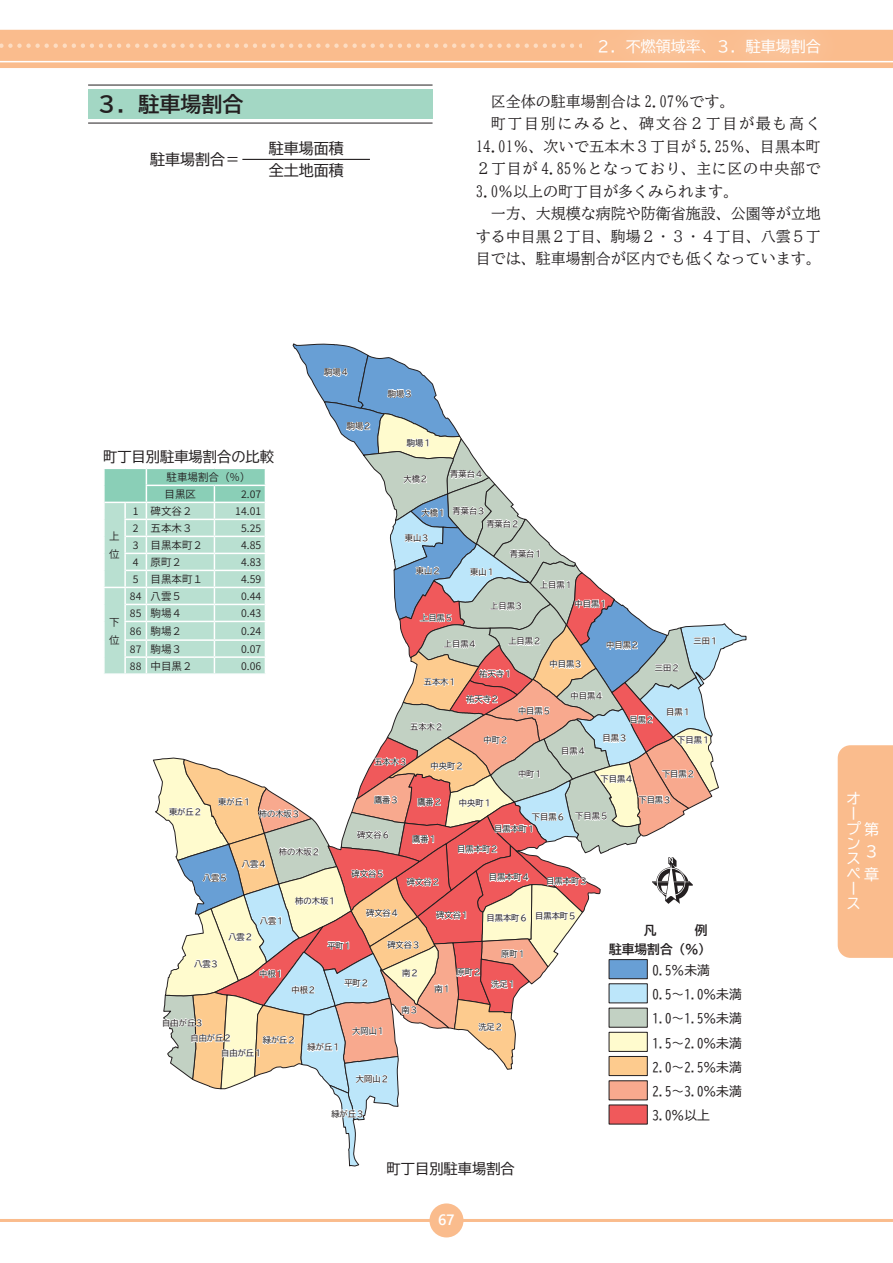
<style>
.page{position:relative;width:893px;height:1263px;background:#fff}
.page>*{position:absolute;margin:0;border:0;box-sizing:border-box;transform-origin:0 0}
.t1{font:21px "BIZ UD Gothic Bold";color:#231f20}
.t2{font:15px "BIZ UD Mincho Medium";color:#231f20}
.t3{font:15px/15px "BIZ UD Gothic";color:#fff}
.t4{font:15px "BIZ UD Mincho Medium";letter-spacing:.04em;color:#231f20}
.t5{font:15px "BIZ UD Mincho Medium";letter-spacing:.11em;color:#231f20}
.t6{font:15px/21.3px "BIZ UD Gothic";color:#231f20}
.t7{font:700 15px "Yu Gothic UI";color:#fff}
.t8{font:14.25px "BIZ UD Gothic";color:#231f20}
.t9{font:12.75px/24.2px "BIZ UD Gothic";letter-spacing:.01em;color:#231f20}
.t10{font:12.75px/18.6px "BIZ UD Gothic Bold";color:#231f20;text-align:right}
.t11{font:10.5px/18.3px "Source Han Sans";color:#231f20}
.t12{font:8.25px "BIZ UD Gothic";color:#231f20}
</style>
<div class="page">
<div style="left:429px;top:1203px;width:34px;height:34px;background:#fabc8d;border-radius:50%"></div>
<hr style="left:0;top:1219px;width:893px;height:3px;background:#fabc8d">
<svg style="left:0;top:30px;width:893px;height:38px"></svg>
<svg style="left:104px;top:343px;width:642px;height:823px"></svg>
<hr style="left:103px;top:673px;width:22px;height:2px;background:#fff">
<hr style="left:125px;top:673px;width:21px;height:2px;background:#fff">
<hr style="left:146px;top:673px;width:68px;height:2px;background:#fff">
<hr style="left:214px;top:673px;width:52px;height:2px;background:#fff">
<hr style="left:242px;top:159px;width:128px;height:1px;background:#231f20">
<div style="left:838px;top:745px;width:55px;height:213px;background:#fabc8d"></div>
<div style="left:88px;top:89px;width:345px;height:30px;background:#a3d7c4"></div>
<hr style="left:88px;top:123px;width:345px;height:1px;background:#231f20">
<hr style="left:88px;top:85px;width:345px;height:1px;background:#231f20">
<div style="left:575px;top:12px;width:269px;height:67px;background:#fff;opacity:.75"></div>
<h1 class="t1" style="left:97px;top:94px;width:148px">３．駐車場割合</h1>
<h2 class="t6" style="left:150px;top:149px;width:91px">駐車場割合＝</h2>
<h2 class="t6" style="left:269px;top:138px;width:76px">駐車場面積全土地面積</h2>
<h2 class="t3" style="left:596px;top:38px;width:226px">２．不燃領域率、３．駐車場割合</h2>
<h2 class="t2" style="left:491px;top:94px;width:245px">区全体の駐車場割合は 2.07％です。</h2>
<h2 class="t5" style="left:491px;top:116px;width:331px">町丁目別にみると、碑文谷２丁目が最も高く</h2>
<h2 class="t2" style="left:476px;top:139px;width:346px">14.01％、次いで五本木３丁目が 5.25％、目黒本町</h2>
<h2 class="t4" style="left:476px;top:161px;width:346px">２丁目が 4.85％となっており、主に区の中央部で</h2>
<h2 class="t2" style="left:476px;top:184px;width:264px">3.0％以上の町丁目が多くみられます。</h2>
<h2 class="t2" style="left:491px;top:206px;width:331px">一方、大規模な病院や防衛省施設、公園等が立地</h2>
<h2 class="t2" style="left:476px;top:229px;width:346px">する中目黒２丁目、駒場２・３・４丁目、八雲５丁</h2>
<h2 class="t2" style="left:476px;top:251px;width:346px">目では、駐車場割合が区内でも低くなっています。</h2>
<h3 class="t8" style="left:103px;top:449px;width:173px">町丁目別駐車場割合の比較</h3>
<p class="t11" style="left:109px;top:527px;width:12px">上位</p>
<p class="t11" style="left:109px;top:613px;width:12px">下位</p>
<p class="t11" style="left:165px;top:469px;width:87px;line-height:17px">駐車場割合（％）目黒区</p>
<p class="t11" style="left:241px;top:485px;width:22px">2.07</p>
<p class="t11" style="left:133px;top:502px;width:61px">1 碑文谷２</p>
<p class="t11" style="left:235px;top:502px;width:27px">14.01</p>
<p class="t11" style="left:133px;top:519px;width:61px">2 五本木３</p>
<p class="t11" style="left:241px;top:519px;width:22px">5.25</p>
<p class="t11" style="left:133px;top:536px;width:72px">3 目黒本町２</p>
<p class="t11" style="left:241px;top:536px;width:22px">4.85</p>
<p class="t11" style="left:133px;top:553px;width:51px">4 原町２</p>
<p class="t11" style="left:241px;top:553px;width:22px">4.83</p>
<p class="t11" style="left:133px;top:570px;width:72px">5 目黒本町１</p>
<p class="t11" style="left:241px;top:570px;width:22px">4.59</p>
<p class="t11" style="left:130px;top:587px;width:54px">84 八雲５</p>
<p class="t11" style="left:241px;top:587px;width:22px">0.44</p>
<p class="t11" style="left:130px;top:604px;width:54px">85 駒場４</p>
<p class="t11" style="left:241px;top:604px;width:22px">0.43</p>
<p class="t11" style="left:130px;top:622px;width:54px">86 駒場２</p>
<p class="t11" style="left:241px;top:622px;width:22px">0.24</p>
<p class="t11" style="left:130px;top:640px;width:54px">87 駒場３</p>
<p class="t11" style="left:241px;top:640px;width:22px">0.07</p>
<p class="t11" style="left:130px;top:657px;width:64px">88 中目黒２</p>
<p class="t11" style="left:241px;top:657px;width:22px">0.06</p>
<p class="t12" style="left:324px;top:368px;width:26px">駒場４</p>
<p class="t12" style="left:347px;top:422px;width:26px">駒場２</p>
<p class="t12" style="left:388px;top:389px;width:26px">駒場３</p>
<p class="t12" style="left:407px;top:439px;width:26px">駒場１</p>
<p class="t12" style="left:403px;top:475px;width:26px">大橋２</p>
<p class="t12" style="left:450px;top:470px;width:35px">青葉台４</p>
<p class="t12" style="left:421px;top:508px;width:26px">大橋１</p>
<p class="t12" style="left:405px;top:534px;width:26px">東山３</p>
<p class="t12" style="left:416px;top:566px;width:26px">東山２</p>
<p class="t12" style="left:452px;top:506px;width:35px">青葉台３</p>
<p class="t12" style="left:486px;top:519px;width:35px">青葉台２</p>
<p class="t12" style="left:470px;top:568px;width:26px">東山１</p>
<p class="t12" style="left:510px;top:549px;width:35px">青葉台１</p>
<p class="t12" style="left:540px;top:580px;width:35px">上目黒１</p>
<p class="t12" style="left:490px;top:602px;width:35px">上目黒３</p>
<p class="t12" style="left:575px;top:599px;width:35px">中目黒１</p>
<p class="t12" style="left:420px;top:614px;width:35px">上目黒５</p>
<p class="t12" style="left:444px;top:640px;width:35px">上目黒４</p>
<p class="t12" style="left:508px;top:637px;width:35px">上目黒２</p>
<p class="t12" style="left:693px;top:636px;width:26px">三田１</p>
<p class="t12" style="left:606px;top:641px;width:35px">中目黒２</p>
<p class="t12" style="left:424px;top:678px;width:35px">五本木１</p>
<p class="t12" style="left:410px;top:722px;width:35px">五本木２</p>
<p class="t12" style="left:479px;top:669px;width:35px">祐天寺１</p>
<p class="t12" style="left:466px;top:695px;width:35px">祐天寺２</p>
<p class="t12" style="left:484px;top:736px;width:26px">中町２</p>
<p class="t12" style="left:549px;top:660px;width:35px">中目黒３</p>
<p class="t12" style="left:518px;top:706px;width:35px">中目黒５</p>
<p class="t12" style="left:570px;top:691px;width:35px">中目黒４</p>
<p class="t12" style="left:655px;top:663px;width:26px">三田２</p>
<p class="t12" style="left:629px;top:715px;width:26px">目黒２</p>
<p class="t12" style="left:666px;top:707px;width:26px">目黒１</p>
<p class="t12" style="left:561px;top:747px;width:26px">目黒４</p>
<p class="t12" style="left:603px;top:734px;width:26px">目黒３</p>
<p class="t12" style="left:677px;top:736px;width:35px">下目黒１</p>
<p class="t12" style="left:374px;top:757px;width:35px">五本木３</p>
<p class="t12" style="left:431px;top:762px;width:35px">中央町２</p>
<p class="t12" style="left:518px;top:770px;width:26px">中町１</p>
<p class="t12" style="left:600px;top:775px;width:35px">下目黒４</p>
<p class="t12" style="left:662px;top:770px;width:35px">下目黒２</p>
<p class="t12" style="left:169px;top:807px;width:35px">東が丘２</p>
<p class="t12" style="left:218px;top:797px;width:35px">東が丘１</p>
<p class="t12" style="left:259px;top:809px;width:43px">柿の木坂３</p>
<p class="t12" style="left:279px;top:847px;width:43px">柿の木坂２</p>
<p class="t12" style="left:242px;top:860px;width:26px">八雲４</p>
<p class="t12" style="left:203px;top:873px;width:26px">八雲５</p>
<p class="t12" style="left:295px;top:897px;width:43px">柿の木坂１</p>
<p class="t12" style="left:374px;top:795px;width:26px">鷹番３</p>
<p class="t12" style="left:357px;top:831px;width:35px">碑文谷６</p>
<p class="t12" style="left:417px;top:798px;width:26px">鷹番２</p>
<p class="t12" style="left:412px;top:835px;width:26px">鷹番１</p>
<p class="t12" style="left:459px;top:799px;width:35px">中央町１</p>
<p class="t12" style="left:457px;top:845px;width:43px">目黒本町２</p>
<p class="t12" style="left:532px;top:812px;width:35px">下目黒６</p>
<p class="t12" style="left:494px;top:824px;width:43px">目黒本町１</p>
<p class="t12" style="left:575px;top:812px;width:35px">下目黒５</p>
<p class="t12" style="left:352px;top:869px;width:35px">碑文谷５</p>
<p class="t12" style="left:407px;top:878px;width:35px">碑文谷２</p>
<p class="t12" style="left:489px;top:873px;width:43px">目黒本町４</p>
<p class="t12" style="left:546px;top:877px;width:43px">目黒本町３</p>
<p class="t12" style="left:638px;top:795px;width:35px">下目黒３</p>
<p class="t12" style="left:194px;top:959px;width:26px">八雲３</p>
<p class="t12" style="left:228px;top:933px;width:26px">八雲２</p>
<p class="t12" style="left:260px;top:916px;width:26px">八雲１</p>
<p class="t12" style="left:259px;top:969px;width:26px">中根１</p>
<p class="t12" style="left:291px;top:985px;width:26px">中根２</p>
<p class="t12" style="left:327px;top:941px;width:26px">平町１</p>
<p class="t12" style="left:366px;top:909px;width:35px">碑文谷４</p>
<p class="t12" style="left:387px;top:941px;width:35px">碑文谷３</p>
<p class="t12" style="left:402px;top:969px;width:18px">南２</p>
<p class="t12" style="left:344px;top:979px;width:26px">平町２</p>
<p class="t12" style="left:401px;top:1006px;width:18px">南３</p>
<p class="t12" style="left:162px;top:1018px;width:43px">自由が丘３</p>
<p class="t12" style="left:190px;top:1034px;width:43px">自由が丘２</p>
<p class="t12" style="left:263px;top:1036px;width:35px">緑が丘２</p>
<p class="t12" style="left:221px;top:1049px;width:43px">自由が丘１</p>
<p class="t12" style="left:308px;top:1043px;width:35px">緑が丘１</p>
<p class="t12" style="left:352px;top:1027px;width:35px">大岡山１</p>
<p class="t12" style="left:356px;top:1074px;width:35px">大岡山２</p>
<p class="t12" style="left:331px;top:1109px;width:35px">緑が丘３</p>
<p class="t12" style="left:436px;top:911px;width:35px">碑文谷１</p>
<p class="t12" style="left:486px;top:914px;width:43px">目黒本町６</p>
<p class="t12" style="left:535px;top:911px;width:43px">目黒本町５</p>
<p class="t12" style="left:435px;top:984px;width:18px">南１</p>
<p class="t12" style="left:456px;top:968px;width:26px">原町２</p>
<p class="t12" style="left:501px;top:949px;width:26px">原町１</p>
<p class="t12" style="left:491px;top:980px;width:26px">洗足１</p>
<p class="t12" style="left:478px;top:1023px;width:26px">洗足２</p>
<h3 class="t8" style="left:387px;top:1162px;width:130px">町丁目別駐車場割合</h3>
<h2 class="t7" style="left:438px;top:1211px;width:18px">67</h2>
<h3 class="t10" style="left:609px;top:921px;width:103px">例<br>駐車場割合（％）</h3>
<h3 class="t9" style="left:652px;top:958px;width:91px">0.5％未満<br>0.5～1.0％未満<br>1.0～1.5％未満<br>1.5～2.0％未満<br>2.0～2.5％未満<br>2.5～3.0％未満<br>3.0％以上</h3>
<h3 class="t10" style="left:644px;top:921px;width:14px">凡</h3>
<h2 class="t3" style="left:846px;top:791px;width:15px">オー</h2>
<h2 class="t3" style="left:846px;top:836px;width:15px">ンス</h2>
<h2 class="t3" style="left:846px;top:881px;width:15px">ース</h2>
<h2 class="t3" style="left:846px;top:817px;width:34px;line-height:22.5px;text-align:right">プ第<br>３<br>ペ章</h2>
</div>
